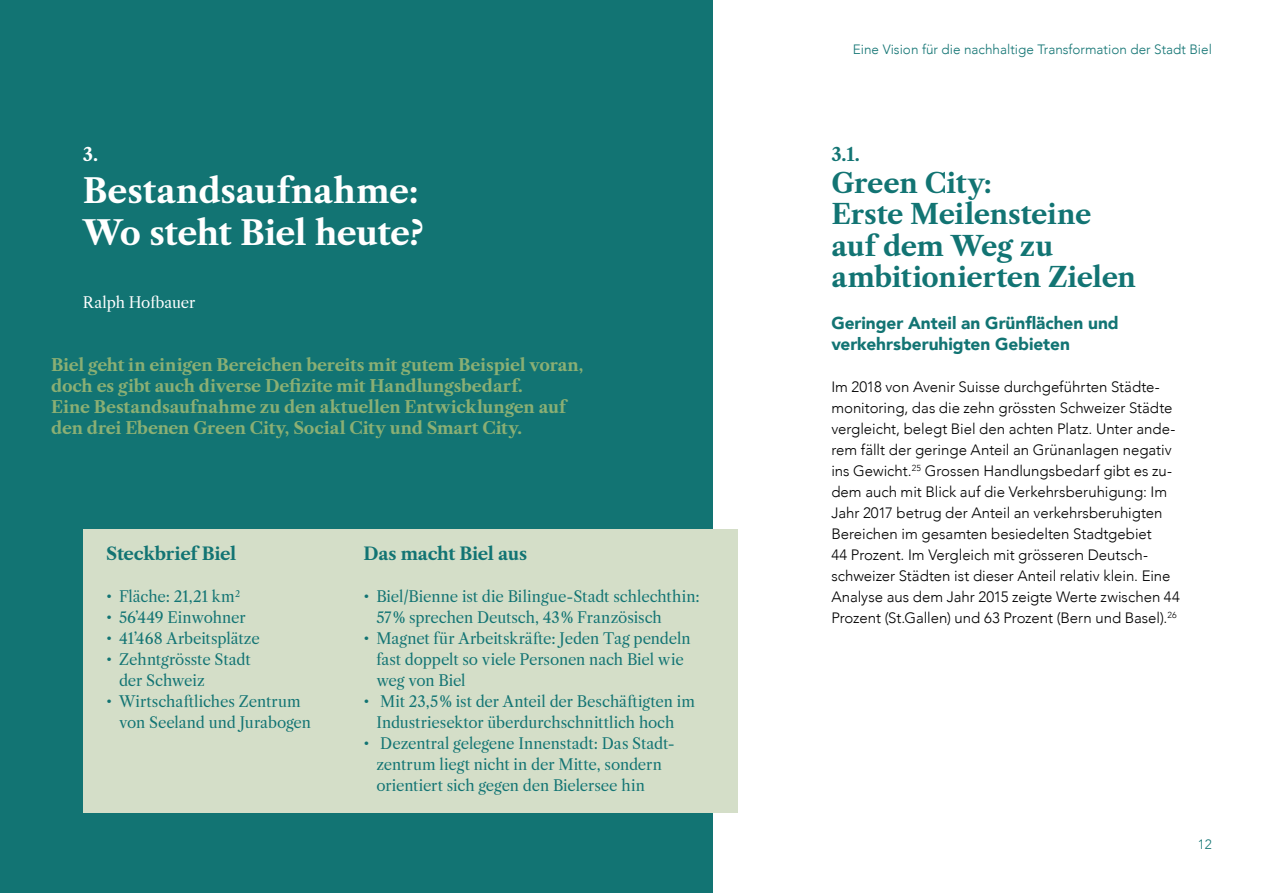
<style>
.page{position:relative;width:1263px;height:893px;background:#fff}
.page>*{position:absolute;margin:0;border:0;box-sizing:border-box;transform-origin:0 0}
._11_Chapter{font:700 33px/42px "Libre Caslon Text";letter-spacing:-.015em;color:#fff}
._12_Subchapter{font:700 27px/31.5px "Libre Caslon Text";letter-spacing:-.015em;color:#127473}
._12_Subchapter-2{font:700 18px "Libre Caslon Text";color:#127473}
._11_Chapter-2{font:700 18px "Libre Caslon Text";color:#fff}
._15_Subtitel{font:900 17.25px/21px "Avenir";letter-spacing:-.005em;color:#127473}
._16_SubtitleSerifen{font:700 17.25px "Libre Caslon Text";letter-spacing:-.02em;color:#127473}
._18_Hightlight{font:700 16.5px/21px "Libre Caslon Text";letter-spacing:-.015em;color:#8baf74}
._20_Copy___Master{font:300 15px/21px "Avenir";color:#000}
.t1{font:15px/21px "Libre Caslon Text";letter-spacing:-.01em;color:#127473}
._29_AutorSerifen{font:15px "Libre Caslon Text";letter-spacing:-.01em;color:#fff}
.t2{font:300 13.5px "Avenir";color:#127473}
</style>
<div class="page">
<div style="left:0;top:0;width:712px;height:893px;background:#127473"></div>
<div style="left:83px;top:529px;width:655px;height:283px;background:#d4dec8"></div>
<p class="_11_Chapter-2" style="left:83px;top:144px;width:17px">3.</p>
<p class="_11_Chapter" style="left:83px;top:171px;width:342px">Bestandsaufnahme:<br>Wo steht Biel heute?</p>
<p class="_29_AutorSerifen" style="left:83px;top:294px;width:114px">Ralph Hofbauer</p>
<p class="_18_Hightlight" style="left:51px;top:355px;width:534px">Biel geht in einigen Bereichen bereits mit gutem Beispiel voran, doch es gibt auch diverse Defizite mit Handlungsbedarf.<br>Eine Bestandsaufnahme zu den aktuellen Entwicklungen auf den drei Ebenen Green City, Social City und Smart City.</p>
<p class="_16_SubtitleSerifen" style="left:106px;top:544px;width:131px">Steckbrief Biel</p>
<p class="t1" style="left:106px;top:586px;width:135px">• Fläche: 21,21 km<sup>2</sup></p>
<p class="t1" style="left:106px;top:607px;width:141px">• 56’449 Einwohner</p>
<p class="t1" style="left:106px;top:628px;width:155px">• 41’468 Arbeitsplätze</p>
<p class="t1" style="left:119px;top:649px;width:133px;text-indent:-13px">• Zehntgrösste Stadt der Schweiz</p>
<p class="t1" style="left:119px;top:691px;width:193px;text-indent:-13px">• Wirtschaftliches Zentrum von Seeland und Jurabogen</p>
<p class="_16_SubtitleSerifen" style="left:364px;top:544px;width:165px">Das macht Biel aus</p>
<p class="t1" style="left:376px;top:586px;width:325px;text-indent:-13px">• Biel/Bienne ist die Bilingue-Stadt schlechthin:<br>57% sprechen Deutsch, 43% Französisch</p>
<p class="t1" style="left:376px;top:628px;width:316px;text-indent:-13px">• Magnet für Arbeitskräfte: Jeden Tag pendeln fast doppelt so viele Personen nach Biel wie weg von Biel</p>
<p class="t1" style="left:364px;top:691px;width:333px;text-align:center">• Mit 23,5% ist der Anteil der Beschäftigten im<br>Industriesektor überdurchschnittlich hoch</p>
<p class="t1" style="left:376px;top:733px;width:298px;text-indent:-13px">• Dezentral gelegene Innenstadt: Das Stadt&shy;zentrum liegt nicht in der Mitte, sondern orientiert sich gegen den Bielersee hin</p>
<p class="t2" style="left:853px;top:42px;width:361px">Eine Vision für die nachhaltige Transformation der Stadt Biel</p>
<p class="_12_Subchapter-2" style="left:831px;top:144px;width:30px">3.1.</p>
<p class="_12_Subchapter" style="left:831px;top:167px;width:306px">Green City:<br>Erste Meilensteine auf dem Weg zu ambitionierten Zielen</p>
<p class="_15_Subtitel" style="left:831px;top:312px;width:289px">Geringer Anteil an Grünflächen und verkehrsberuhigten Gebieten</p>
<p class="_20_Copy___Master" style="left:831px;top:377px;width:350px">Im 2018 von Avenir Suisse durchgeführten Städte&shy;monitoring, das die zehn grössten Schweizer Städte vergleicht, belegt Biel den achten Platz. Unter ande&shy;rem fällt der geringe Anteil an Grünanlagen negativ ins Gewicht.<sup>25</sup> Grossen Handlungsbedarf gibt es zu&shy;dem auch mit Blick auf die Verkehrsberuhigung: Im Jahr 2017 betrug der Anteil an verkehrsberuhigten Bereichen im gesamten besiedelten Stadtgebiet<br>44 Prozent. Im Vergleich mit grösseren Deutsch&shy;schweizer Städten ist dieser Anteil relativ klein. Eine Analyse aus dem Jahr 2015 zeigte Werte zwischen 44<br>Prozent (St.Gallen) und 63 Prozent (Bern und Basel).<sup>26</sup></p>
<p class="t2" style="left:1198px;top:836px;width:16px">12</p>
</div>
